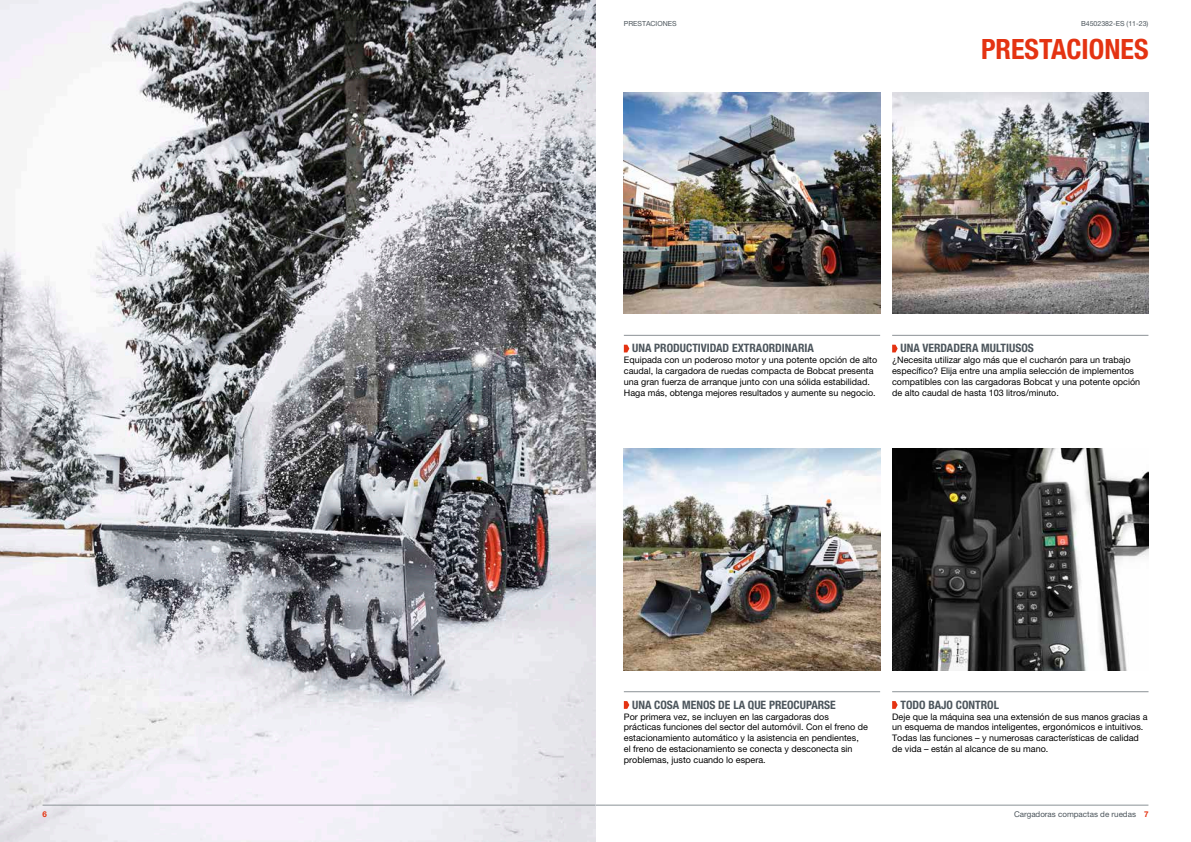
<style>
.page{position:relative;width:1191px;height:842px;background:#fff}
.page>*{position:absolute;margin:0;border:0;box-sizing:border-box;transform-origin:0 0}
.t1{font:700 condensed 28px "Helvetica Neue LT Pro";color:#e43312}
.t2{font:700 condensed 11.6px "Helvetica Neue LT Pro";color:#4c555c}
.t3{font:9px/10.8px "Helvetica Neue LT Pro";color:#000}
.t4{font:8px "Helvetica Neue LT Pro";color:#4c555c}
.t5{font:700 8px "Helvetica Neue LT Pro";color:#e43312}
.t6{font:7px "Helvetica Neue LT Pro";color:#4c555c}
.s1{font-weight:700;color:#e43312}
</style>
<div class="page">
<hr style="left:43px;top:805px;width:1105px;height:1px;background:#8b9296">
<img style="left:0;top:0;width:595px;height:842px">
<img style="left:624px;top:449px;width:256px;height:221px">
<img style="left:892px;top:449px;width:256px;height:221px">
<img style="left:624px;top:92px;width:256px;height:222px">
<hr style="left:43px;top:805px;width:552px;height:1px;background:#8b9296">
<img style="left:892px;top:92px;width:256px;height:222px">
<hr style="left:892px;top:335px;width:256px;height:1px;background:#8b9296">
<svg style="left:892px;top:345px;width:5px;height:7px"></svg>
<hr style="left:624px;top:691px;width:256px;height:1px;background:#8b9296">
<svg style="left:624px;top:701px;width:5px;height:8px"></svg>
<hr style="left:892px;top:691px;width:256px;height:1px;background:#8b9296">
<svg style="left:892px;top:701px;width:5px;height:8px"></svg>
<hr style="left:624px;top:335px;width:256px;height:1px;background:#8b9296">
<svg style="left:624px;top:345px;width:5px;height:7px"></svg>
<p class="t5" style="left:43px;top:809px;width:6px">6</p>
<p class="t6" style="left:624px;top:19px;width:54px">PRESTACIONES</p>
<p class="t6" style="left:1081px;top:19px;width:69px">B4502382-ES (11-23)</p>
<h1 class="t1" style="left:981px;top:32px;width:169px">PRESTACIONES</h1>
<p class="t2" style="left:632px;top:341px;width:183px">UNA PRODUCTIVIDAD EXTRAORDINARIA</p>
<p class="t3" style="left:624px;top:355px;width:255px">Equipada con un poderoso motor y una potente opción de alto caudal, la cargadora de ruedas compacta de Bobcat presenta una gran fuerza de arranque junto con una sólida estabilidad.<br>Haga más, obtenga mejores resultados y aumente su negocio.</p>
<p class="t2" style="left:900px;top:341px;width:135px">UNA VERDADERA MULTIUSOS</p>
<p class="t3" style="left:892px;top:355px;width:250px">¿Necesita utilizar algo más que el cucharón para un trabajo específico? Elija entre una amplia selección de implementos compatibles con las cargadoras Bobcat y una potente opción de alto caudal de hasta 103 litros/minuto.</p>
<p class="t2" style="left:632px;top:698px;width:205px">UNA COSA MENOS DE LA QUE PREOCUPARSE</p>
<p class="t3" style="left:624px;top:711px;width:246px">Por primera vez, se incluyen en las cargadoras dos prácticas funciones del sector del automóvil. Con el freno de estacionamiento automático y la asistencia en pendientes,<br>el freno de estacionamiento se conecta y desconecta sin problemas, justo cuando lo espera.</p>
<p class="t2" style="left:900px;top:698px;width:100px">TODO BAJO CONTROL</p>
<p class="t3" style="left:892px;top:711px;width:257px">Deje que la máquina sea una extensión de sus manos gracias a un esquema de mandos inteligentes, ergonómicos e intuitivos.<br>Todas las funciones – y numerosas características de calidad de vida – están al alcance de su mano.</p>
<p class="t4" style="left:1014px;top:810px;width:136px">Cargadoras compactas de ruedas <span class="s1">7</span></p>
</div>
